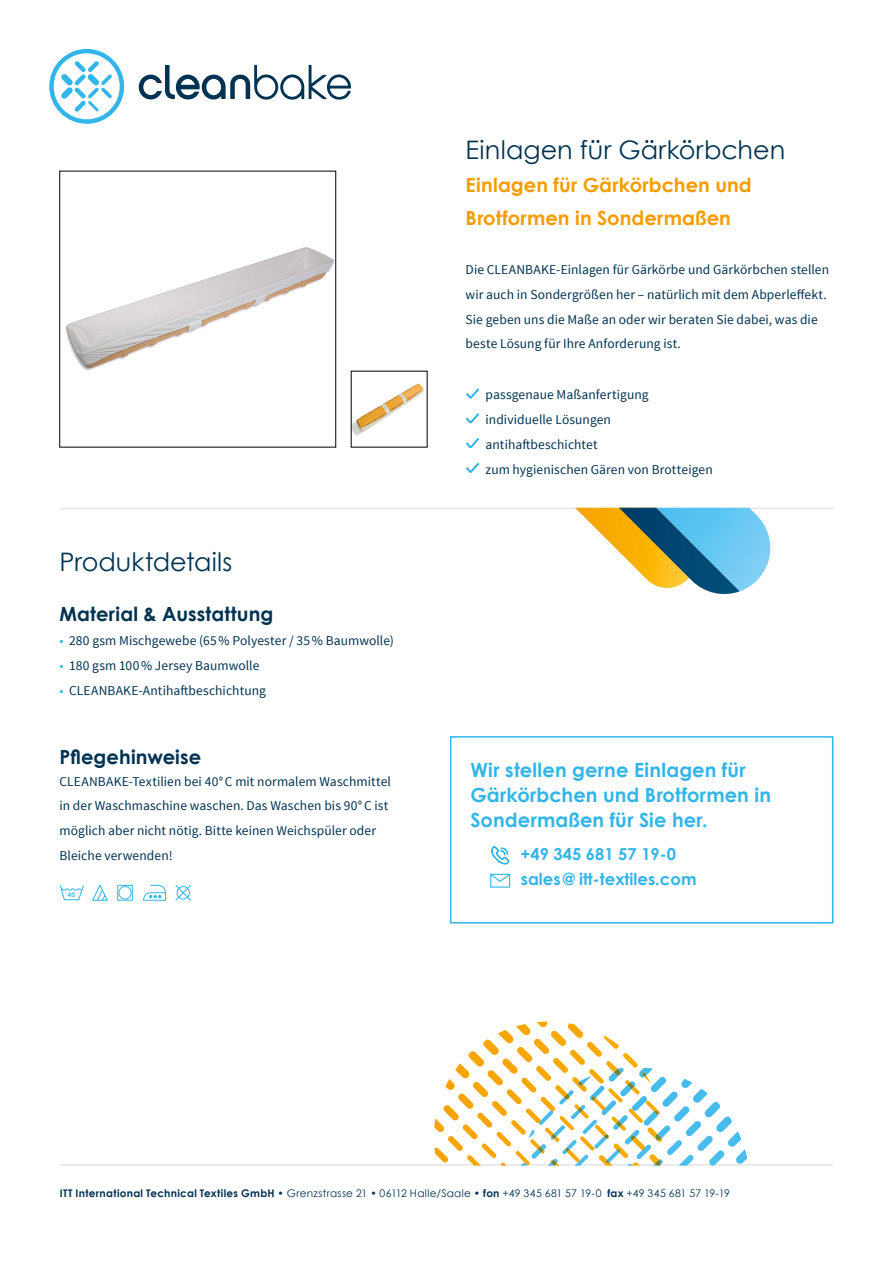
<style>
.page{position:relative;width:893px;height:1263px;background:#fff}
.page>*{position:absolute;margin:0;border:0;box-sizing:border-box;transform-origin:0 0}
.t1{font:25.5px "Century Gothic";color:#003251}
.t2{font:700 19.5px/24.8px "Century Gothic";letter-spacing:.005em;color:#32b5e8}
.t3{font:700 19.5px/33px "Century Gothic";letter-spacing:.005em;color:#f59c00}
.t4{font:700 19.5px "Century Gothic";letter-spacing:.005em;color:#003251}
.t5{font:700 16.5px/24.8px "Century Gothic";color:#32b5e8}
.t6{font:13.5px/24.8px "Source Sans Pro";letter-spacing:.005em;color:#003251}
.t7{font:10.5px "Century Gothic";letter-spacing:.025em;color:#003251}
.t8{font:700 6.3px "Century Gothic";color:#39c2ed}
.s1{color:#32b5e8}
.s2{font-weight:700}
</style>
<div class="page">
<svg style="left:49px;top:49px;width:75px;height:75px"></svg>
<svg style="left:139px;top:65px;width:212px;height:35px"></svg>
<img style="left:65px;top:247px;width:269px;height:124px">
<svg style="left:466px;top:388px;width:14px;height:11px"></svg>
<svg style="left:466px;top:413px;width:14px;height:11px"></svg>
<svg style="left:466px;top:438px;width:14px;height:11px"></svg>
<svg style="left:466px;top:462px;width:14px;height:11px"></svg>
<hr style="left:60px;top:508px;width:773px;height:1px;background:#e6e6e6">
<hr style="left:60px;top:1164px;width:773px;height:1px;background:#e6e6e6">
<svg style="left:575px;top:508px;width:196px;height:86px"></svg>
<svg style="left:60px;top:885px;width:24px;height:15px"></svg>
<svg style="left:92px;top:885px;width:16px;height:16px"></svg>
<div style="left:117px;top:885px;width:16px;height:16px;border:1px solid #32b5e8"></div>
<div style="left:118px;top:886px;width:14px;height:13px;border:1px solid #32b5e8;border-radius:50%"></div>
<svg style="left:143px;top:884px;width:23px;height:17px"></svg>
<svg style="left:175px;top:884px;width:16px;height:17px"></svg>
<svg style="left:498px;top:1021px;width:121px;height:33px"></svg>
<svg style="left:521px;top:1068px;width:226px;height:97px"></svg>
<img style="left:353px;top:383px;width:71px;height:53px">
<div style="left:450px;top:736px;width:383px;height:187px;border:2px solid #32b5e8"></div>
<svg style="left:491px;top:846px;width:19px;height:19px"></svg>
<div style="left:490px;top:874px;width:20px;height:14px;border:1px solid #32b5e8"></div>
<svg style="left:490px;top:873px;width:21px;height:10px"></svg>
<h1 class="t1" style="left:60px;top:546px;width:174px">Produktdetails</h1>
<h2 class="t4" style="left:60px;top:601px;width:215px">Material &amp; Ausstattung</h2>
<p class="t6" style="left:60px;top:629px;width:336px"><span class="s1">•</span> 280 gsm Mischgewebe (65% Polyester / 35% Baumwolle)</p>
<p class="t6" style="left:60px;top:653px;width:201px"><span class="s1">•</span> 180 gsm 100% Jersey Baumwolle</p>
<p class="t6" style="left:60px;top:678px;width:208px"><span class="s1">•</span> CLEANBAKE-Antihaftbeschichtung</p>
<h2 class="t4" style="left:60px;top:744px;width:143px">Pflegehinweise</h2>
<p class="t6" style="left:60px;top:769px;width:333px">CLEANBAKE-Textilien bei 40°C mit normalem Waschmittel in der Waschmaschine waschen. Das Waschen bis 90°C ist möglich aber nicht nötig. Bitte keinen Weichspüler oder Bleiche verwenden!</p>
<p class="t8" style="left:68px;top:891px;width:9px">40</p>
<h1 class="t1" style="left:466px;top:134px;width:321px">Einlagen für Gärkörbchen</h1>
<h2 class="t3" style="left:466px;top:168px;width:288px">Einlagen für Gärkörbchen und<br>Brotformen in Sondermaßen</h2>
<p class="t6" style="left:466px;top:257px;width:365px">Die CLEANBAKE-Einlagen für Gärkörbe und Gärkörbchen stellen wir auch in Sondergrößen her – natürlich mit dem Abperleffekt.<br>Sie geben uns die Maße an oder wir beraten Sie dabei, was die beste Lösung für Ihre Anforderung ist.</p>
<p class="t6" style="left:486px;top:383px;width:229px">passgenaue Maßanfertigung individuelle Lösungen antihaftbeschichtet<br>zum hygienischen Gären von Brotteigen</p>
<h2 class="t2" style="left:471px;top:757px;width:302px">Wir stellen gerne Einlagen für<br>Gärkörbchen und Brotformen in<br>Sondermaßen für Sie her.</h2>
<p class="t5" style="left:521px;top:841px;width:177px">+49 345 681 57 19-0 sales@ itt-textiles.com</p>
<p class="t7" style="left:60px;top:1187px;width:671px"><span class="s2">ITT International Technical Textiles GmbH</span> • Grenzstrasse 21 • 06112 Halle/Saale • <span class="s2">fon</span> +49 345 681 57 19-0 <span class="s2">fax</span> +49 345 681 57 19-19</p>
</div>
